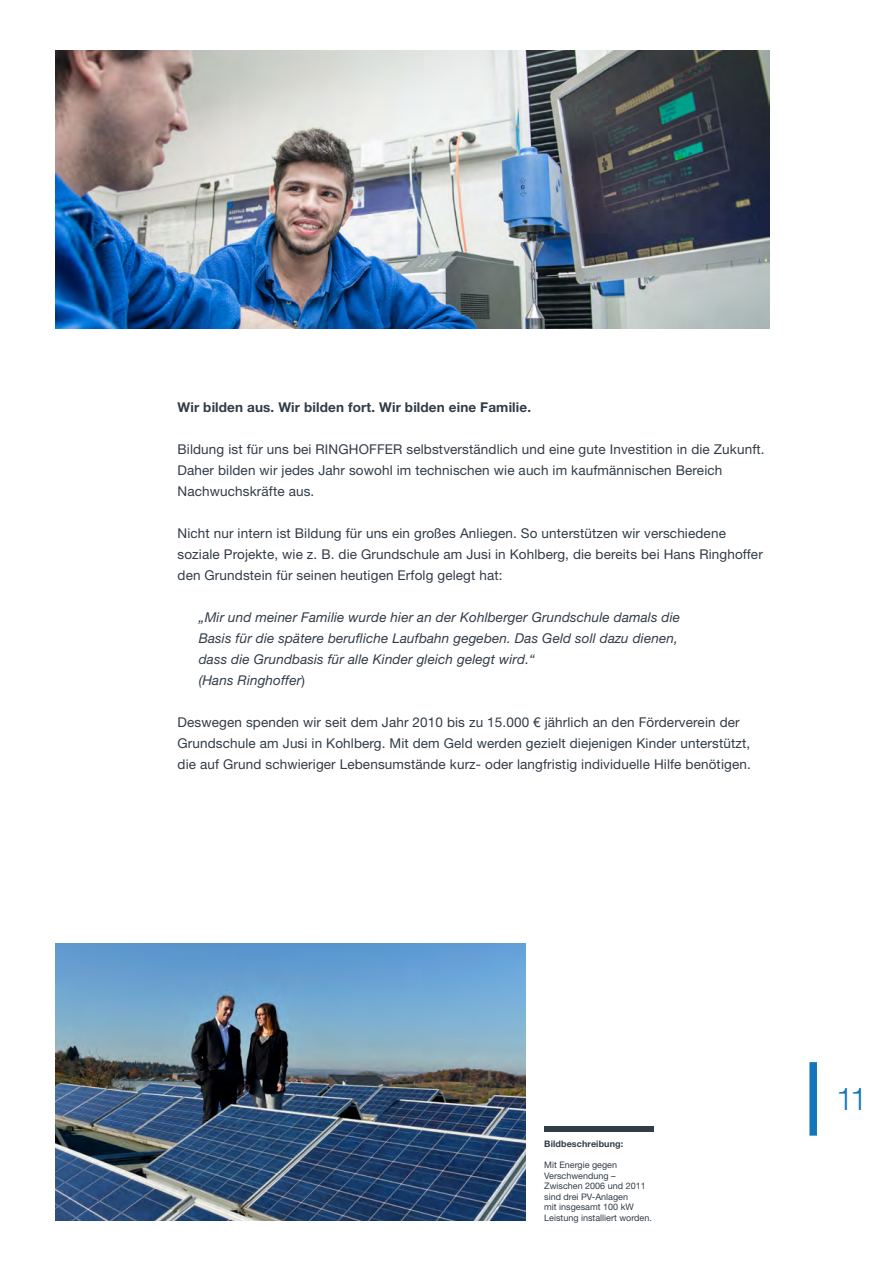
<style>
.page{position:relative;width:893px;height:1263px;background:#fff}
.page>*{position:absolute;margin:0;border:0;box-sizing:border-box;transform-origin:0 0}
.t1{font:300 31.5px "Helvetica Neue LT Std";color:#1575bb}
.t2{font:13.5px/21px "Helvetica Neue LT Std";letter-spacing:.01em;color:#313c46}
.t3{font:italic 13.5px/21px "Helvetica Neue LT Std";letter-spacing:.01em;color:#313c46}
.t4{font:700 13.5px "Helvetica Neue LT Std";letter-spacing:.01em;color:#313c46}
.t5{font:9px/10.5px "Helvetica Neue LT Std";color:#313c46}
.t6{font:700 9px "Helvetica Neue LT Std";letter-spacing:.01em;color:#313c46}
.s1{font-style:normal}
</style>
<div class="page">
<img style="left:55px;top:50px;width:762px;height:1171px">
<p class="t4" style="left:178px;top:399px;width:355px">Wir bilden aus. Wir bilden fort. Wir bilden eine Familie.</p>
<p class="t2" style="left:178px;top:439px;width:589px">Bildung ist für uns bei RINGHOFFER selbstverständlich und eine gute Investition in die Zukunft.<br>Daher bilden wir jedes Jahr sowohl im technischen wie auch im kaufmännischen Bereich<br>Nachwuchskräfte aus.</p>
<p class="t2" style="left:178px;top:523px;width:587px">Nicht nur intern ist Bildung für uns ein großes Anliegen. So unterstützen wir verschiedene soziale Projekte, wie z. B. die Grundschule am Jusi in Kohlberg, die bereits bei Hans Ringhoffer den Grundstein für seinen heutigen Erfolg gelegt hat:</p>
<p class="t3" style="left:199px;top:607px;width:483px">„Mir und meiner Familie wurde hier an der Kohlberger Grundschule damals die Basis für die spätere berufliche Laufbahn gegeben. Das Geld soll dazu dienen, dass die Grundbasis für alle Kinder gleich gelegt wird.“<br>(Hans Ringhoffer<span class="s1">)</span></p>
<p class="t2" style="left:178px;top:712px;width:575px">Deswegen spenden wir seit dem Jahr 2010 bis zu 15.000 € jährlich an den Förderverein der<br>Grundschule am Jusi in Kohlberg. Mit dem Geld werden gezielt diejenigen Kinder unterstützt, die auf Grund schwieriger Lebensumstände kurz- oder langfristig individuelle Hilfe benötigen.</p>
<p class="t6" style="left:544px;top:1139px;width:80px">Bildbeschreibung:</p>
<p class="t5" style="left:544px;top:1160px;width:109px">Mit Energie gegen<br>Verschwendung –<br>Zwischen 2006 und 2011 sind drei PV-Anlagen<br>mit insgesamt 100 kW<br>Leistung installiert worden.</p>
<h1 class="t1" style="left:836px;top:1080px;width:33px">11</h1>
</div>
